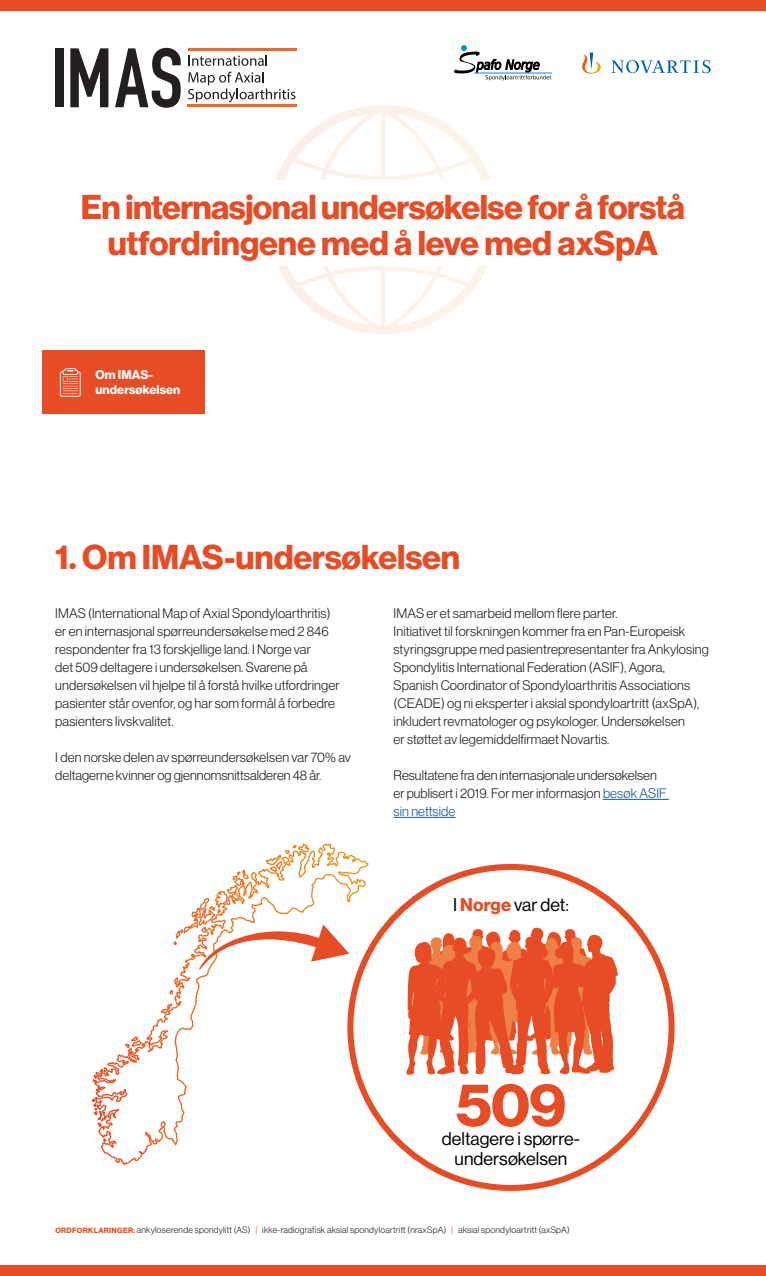
<style>
.page{position:relative;width:766px;height:1276px;background:#fff}
.page>*{position:absolute;margin:0;border:0;box-sizing:border-box;transform-origin:0 0}
.t1{font:700 60px "Volta Modern Display 75";color:#e74c25}
.Tittel{font:700 33.75px/36px "Volta Modern Display 75";letter-spacing:-.015em;color:#e74c25;text-align:center}
.t2{font:18px/19.5px "Volta Modern Display 55 Roman";color:#000;text-align:center}
.Brødtekst{font:300 13.5px/18px "Volta Modern Display 45";letter-spacing:.01em;color:#231f20}
.Knapp_-_inaktiv__lin{font:700 12.45px/14.9px "Volta Modern Display 75";letter-spacing:.005em;color:#fff}
.t3{font:300 9px "Volta Modern Display 45";letter-spacing:.025em;color:#231f20}
.s1{color:#165b9a}
.s2{font-family:"Volta Modern Display 75";font-weight:700;color:#e74c25}
.s3{font-family:"Volta Modern Display 75";font-weight:700;font-size:7.5px;color:#e74c25}
.s4{color:#e74c25}
</style>
<div class="page">
<svg style="left:275px;top:105px;width:216px;height:229px"></svg>
<svg style="left:70px;top:48px;width:38px;height:59px"></svg>
<svg style="left:115px;top:48px;width:66px;height:60px"></svg>
<hr style="left:188px;top:48px;width:108px;height:3px;background:#eb6a25">
<hr style="left:187px;top:104px;width:109px;height:3px;background:#eb6a25">
<div style="left:55px;top:48px;width:8px;height:59px;background:#231f20"></div>
<svg style="left:188px;top:55px;width:79px;height:11px"></svg>
<svg style="left:188px;top:72px;width:107px;height:30px"></svg>
<div style="left:0;top:1265px;width:765px;height:11px;background:#e74c25"></div>
<div style="left:0;top:0;width:765px;height:11px;background:#e74c25"></div>
<div style="left:0;top:181px;width:765px;height:85px;background:#fff"></div>
<svg style="left:454px;top:45px;width:97px;height:35px"></svg>
<svg style="left:582px;top:53px;width:128px;height:21px"></svg>
<hr style="left:603px;top:799px;width:66px;height:1px;background:#165b9a">
<hr style="left:393px;top:817px;width:62px;height:1px;background:#165b9a">
<svg style="left:91px;top:843px;width:278px;height:323px"></svg>
<svg style="left:406px;top:927px;width:211px;height:147px"></svg>
<svg style="left:199px;top:921px;width:150px;height:48px"></svg>
<div style="left:43px;top:350px;width:162px;height:64px;background:#e74c25"></div>
<svg style="left:60px;top:368px;width:21px;height:29px"></svg>
<h2 class="Tittel" style="left:81px;top:190px;width:605px">En internasjonal undersøkelse for å forstå utfordringene med å leve med axSpA</h2>
<p class="Knapp_-_inaktiv__lin" style="left:95px;top:368px;width:86px">Om IMAS&shy;undersøkelsen</p>
<p class="Tittel" style="left:55px;top:540px;width:406px">1. Om IMAS-undersøkelsen</p>
<p class="Brødtekst" style="left:55px;top:604px;width:285px">IMAS (International Map of Axial Spondyloarthritis) er en internasjonal spørreundersøkelse med 2 846 respondenter fra 13 forskjellige land. I Norge var<br>det 509 deltagere i undersøkelsen. Svarene på undersøkelsen vil hjelpe til å forstå hvilke utfordringer pasienter står ovenfor, og har som formål å forbedre pasienters livskvalitet.</p>
<p class="Brødtekst" style="left:55px;top:748px;width:297px">I den norske delen av spørreundersøkelsen var 70% av deltagerne kvinner og gjennomsnittsalderen 48 år.</p>
<p class="Brødtekst" style="left:393px;top:604px;width:317px">IMAS er et samarbeid mellom flere parter.<br>Initiativet til forskningen kommer fra en Pan‑Europeisk styringsgruppe med pasientrepresentanter fra Ankylosing Spondylitis International Federation (ASIF), Agora, Spanish Coordinator of Spondyloarthritis Associations (CEADE) og ni eksperter i aksial spondyloartritt (axSpA), inkludert revmatologer og psykologer. Undersøkelsen<br>er støttet av legemiddelfirmaet Novartis.</p>
<p class="Brødtekst" style="left:393px;top:766px;width:274px">Resultatene fra den internasjonale undersøkelsen er publisert i 2019. For mer informasjon <span class="s1">besøk ASIF sin nettside</span></p>
<p class="t2" style="left:453px;top:895px;width:117px">I <span class="s2">Norge</span> var det:</p>
<p class="t1" style="left:455px;top:1069px;width:112px">509</p>
<p class="t2" style="left:442px;top:1129px;width:139px">deltagere i spørre&shy;undersøkelsen</p>
<p class="t3" style="left:55px;top:1225px;width:515px"><span class="s3">ORDFORKLARINGER:</span> ankyloserende spondylitt (AS) <span class="s4">|</span> ikke-radiografisk aksial spondyloartritt (nraxSpA) <span class="s4">|</span> aksial spondyloartritt (axSpA)</p>
</div>
